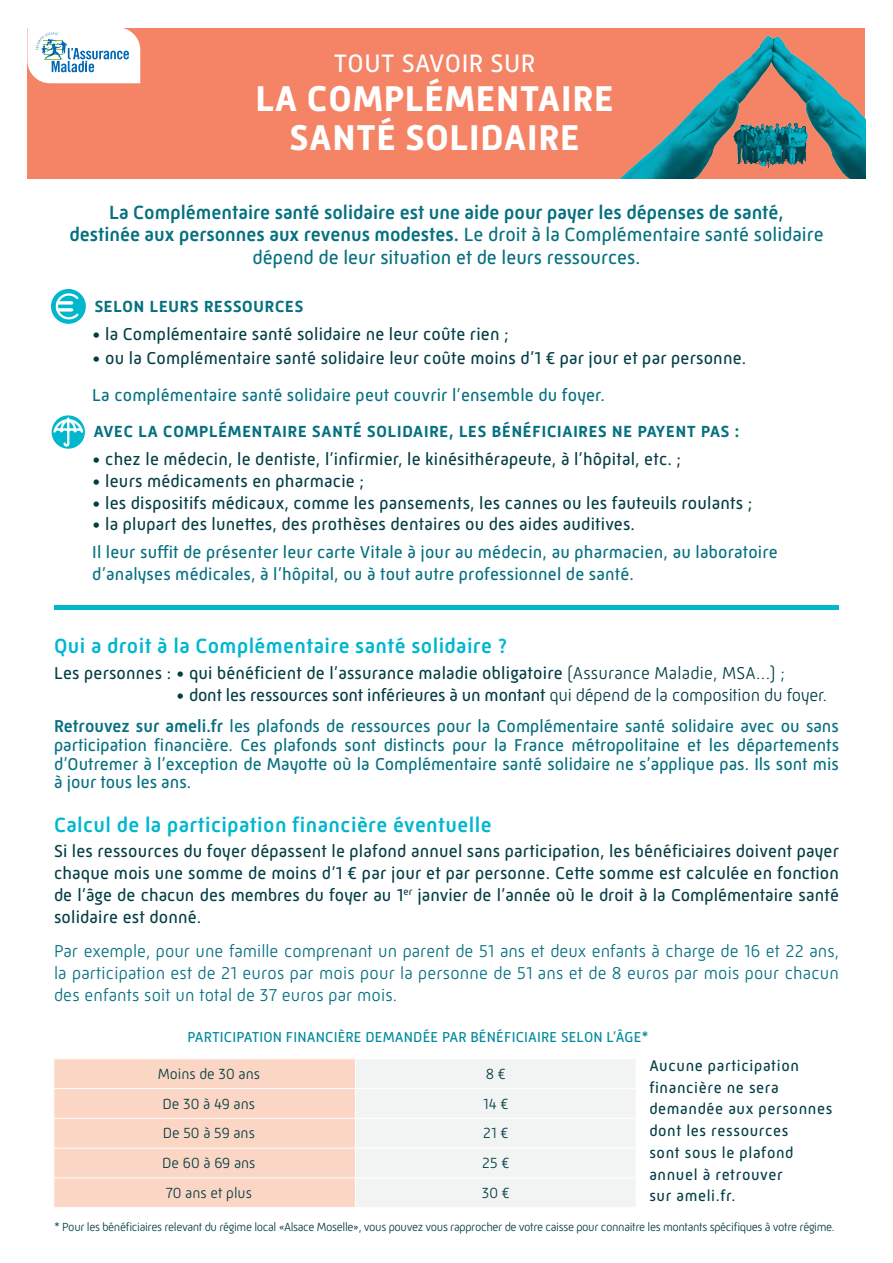
<style>
.page{position:relative;width:893px;height:1263px;background:#fff}
.page>*{position:absolute;margin:0;border:0;box-sizing:border-box;transform-origin:0 0}
.t1{font:700 36.6px/39.2px "Mic 32 New";letter-spacing:.02em;color:#fff;text-align:center}
.t2{font:25.8px "Mic 32 New";letter-spacing:.02em;color:#fff}
.t3{font:500 21px "Mic 32 New";letter-spacing:.02em;color:#00b7ce}
.t4{font:500 19.5px/22.5px "Mic 32 New";letter-spacing:.01em;color:#057080;text-align:center}
.t5{font:17.55px/21.8px "Mic 32 New";letter-spacing:.01em;color:#043e45;text-align:justify}
.t6{font:17.55px/18.8px "Mic 32 New";letter-spacing:.01em;color:#057080}
.t7{font:300 17.55px/21.8px "Mic 32 New";letter-spacing:.01em;color:#057080;text-align:justify}
.t8{font:17.55px "Mic 32 New";letter-spacing:-.01em;color:#043e45}
.t9{font:15.75px/21.8px "Mic 32 New";letter-spacing:.04em;color:#043e45}
.t10{font:300 15px "Mic 32 New";color:#043e45}
.t11{font:14.7px "Mic 32 New";letter-spacing:.01em;color:#008b9d}
.t12{font:300 12px "Mic 32 New";letter-spacing:-.03em;color:#043e45}
.s1{font-weight:400}
.s2{font-weight:300}
.s3{font-weight:500}
</style>
<div class="page">
<div style="left:28px;top:28px;width:837px;height:151px;background:#f48465"></div>
<svg style="left:27px;top:28px;width:113px;height:55px"></svg>
<img style="left:621px;top:35px;width:244px;height:144px">
<img style="left:733px;top:121px;width:76px;height:46px">
<div style="left:54px;top:605px;width:785px;height:5px;background:#00b7ce"></div>
<svg style="left:52px;top:415px;width:33px;height:34px"></svg>
<svg style="left:54px;top:418px;width:29px;height:28px"></svg>
<svg style="left:51px;top:289px;width:35px;height:35px"></svg>
<svg style="left:56px;top:293px;width:22px;height:26px"></svg>
<svg style="left:54px;top:1059px;width:581px;height:148px"></svg>
<p class="t2" style="left:334px;top:49px;width:203px">TOUT SAVOIR SUR</p>
<p class="t1" style="left:255px;top:79px;width:360px">LA COMPLÉMENTAIRE<br>SANTÉ SOLIDAIRE</p>
<p class="t4" style="left:69px;top:201px;width:756px">La Complémentaire santé solidaire est une aide pour payer les dépenses de santé,<br>destinée aux personnes aux revenus modestes. <span class="s1">Le droit à la Complémentaire santé solidaire dépend de leur situation et de leurs ressources.</span></p>
<p class="t4" style="left:94px;top:294px;width:211px">selon leurs ressources</p>
<p class="t5" style="left:92px;top:323px;width:418px">• la Complémentaire santé solidaire ne leur coûte rien ;</p>
<p class="t5" style="left:92px;top:347px;width:655px">• ou la Complémentaire santé solidaire leur coûte moins d’1 € par jour et par personne.</p>
<p class="t6" style="left:92px;top:385px;width:514px">La complémentaire santé solidaire peut couvrir l’ensemble du foyer.</p>
<p class="t4" style="left:93px;top:419px;width:648px">avec la complémentaire santé solidaire, les bénéficiaires ne payent pas :</p>
<p class="t5" style="left:92px;top:448px;width:590px">• chez le médecin, le dentiste, l’infirmier, le kinésithérapeute, à l’hôpital, etc. ;</p>
<p class="t5" style="left:92px;top:470px;width:273px">• leurs médicaments en pharmacie ;</p>
<p class="t5" style="left:92px;top:492px;width:661px">• les dispositifs médicaux, comme les pansements, les cannes ou les fauteuils roulants ;</p>
<p class="t5" style="left:92px;top:513px;width:544px">• la plupart des lunettes, des prothèses dentaires ou des aides auditives.</p>
<p class="t6" style="left:92px;top:541px;width:687px;line-height:21.8px">Il leur suffit de présenter leur carte Vitale à jour au médecin, au pharmacien, au laboratoire d’analyses médicales, à l’hôpital, ou à tout autre professionnel de santé.</p>
<p class="t3" style="left:54px;top:634px;width:455px">Qui a droit à la Complémentaire santé solidaire ?</p>
<p class="t5" style="left:54px;top:662px;width:732px">Les personnes : • qui bénéficient de l’assurance maladie obligatoire <span class="s2">(Assurance Maladie, MSA…) ;</span></p>
<p class="t8" style="left:176px;top:684px;width:653px">• dont les ressources sont inférieures à un montant <span class="s2">qui dépend de la composition du foyer.</span></p>
<p class="t6" style="left:54px;top:717px;width:786px;text-align:justify"><span class="s3">Retrouvez sur ameli.fr</span> les plafonds de ressources pour la Complémentaire santé solidaire avec ou sans participation financière. Ces plafonds sont distincts pour la France métropolitaine et les départements d’Outremer à l’exception de Mayotte où la Complémentaire santé solidaire ne s’applique pas. Ils sont mis à jour tous les ans.</p>
<p class="t3" style="left:54px;top:813px;width:439px">Calcul de la participation financière éventuelle</p>
<p class="t5" style="left:54px;top:840px;width:786px">Si les ressources du foyer dépassent le plafond annuel sans participation, les bénéficiaires doivent payer chaque mois une somme de moins d’1 € par jour et par personne. Cette somme est calculée en fonction de l’âge de chacun des membres du foyer au 1<sup>er</sup> janvier de l’année où le droit à la Complémentaire santé solidaire est donné.</p>
<p class="t7" style="left:54px;top:940px;width:786px">Par exemple, pour une famille comprenant un parent de 51 ans et deux enfants à charge de 16 et 22 ans, la participation est de 21 euros par mois pour la personne de 51 ans et de 8 euros par mois pour chacun des enfants soit un total de 37 euros par mois.</p>
<p class="t11" style="left:188px;top:1029px;width:463px">PARTICIPATION FINANCIÈRE DEMANDÉE PAR BÉNÉFICIAIRE SELON L’ÂGE*</p>
<p class="t10" style="left:158px;top:1065px;width:104px">Moins de 30 ans</p>
<p class="t10" style="left:486px;top:1065px;width:21px">8 €</p>
<p class="t10" style="left:163px;top:1095px;width:94px">De 30 à 49 ans</p>
<p class="t10" style="left:483px;top:1095px;width:27px">14 €</p>
<p class="t10" style="left:163px;top:1125px;width:94px">De 50 à 59 ans</p>
<p class="t10" style="left:483px;top:1125px;width:27px">21 €</p>
<p class="t10" style="left:162px;top:1154px;width:95px">De 60 à 69 ans</p>
<p class="t10" style="left:482px;top:1154px;width:29px">25 €</p>
<p class="t10" style="left:166px;top:1184px;width:88px">70 ans et plus</p>
<p class="t10" style="left:482px;top:1184px;width:29px">30 €</p>
<p class="t9" style="left:649px;top:1054px;width:184px">Aucune participation financière ne sera demandée aux personnes dont les ressources<br>sont sous le plafond annuel à retrouver<br>sur ameli.fr.</p>
<p class="t12" style="left:54px;top:1220px;width:782px">* Pour les bénéficiaires relevant du régime local «Alsace Moselle», vous pouvez vous rapprocher de votre caisse pour connaitre les montants spécifiques à votre régime.</p>
</div>
